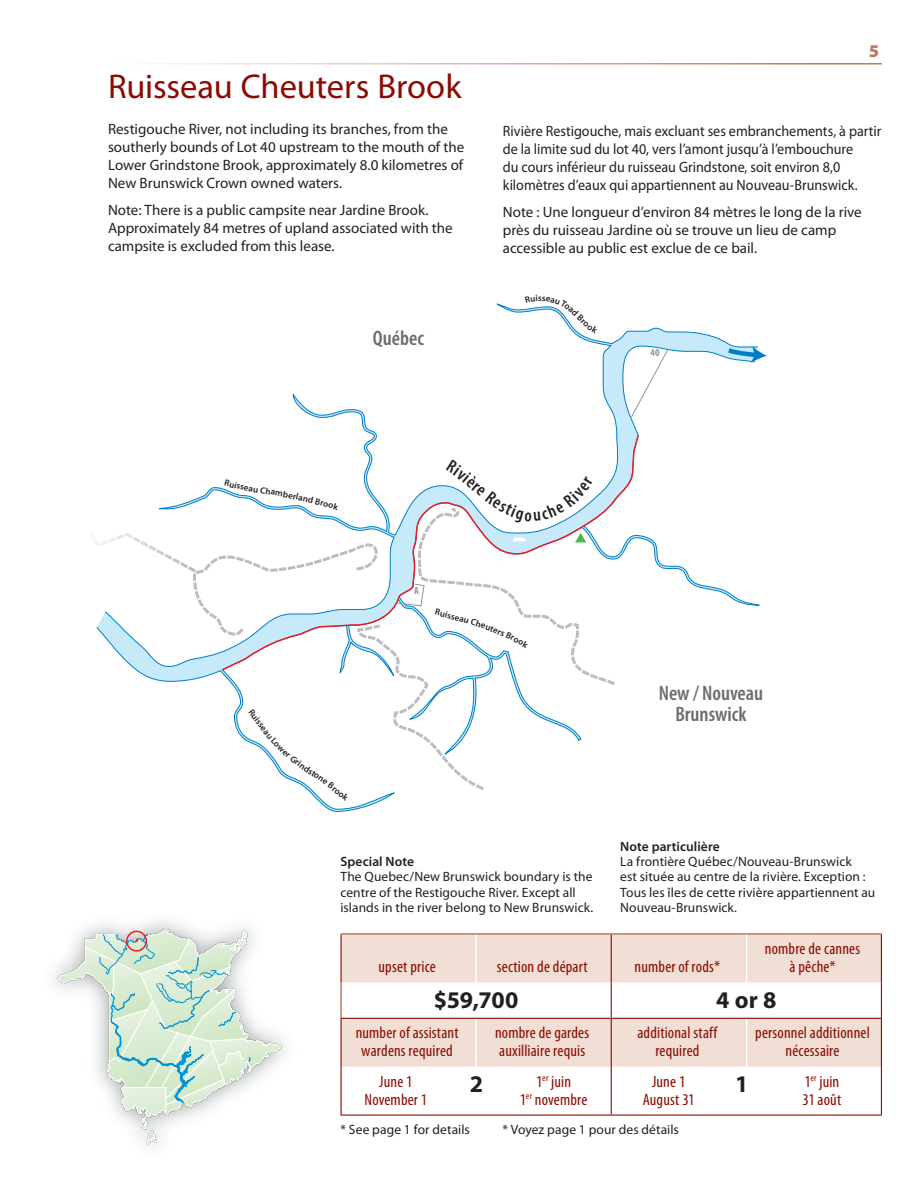
<style>
.page{position:relative;width:918px;height:1188px;background:#fff}
.page>*{position:absolute;margin:0;border:0;box-sizing:border-box;transform-origin:0 0}
.lease{font:34.5px "Myriad Pro";color:#8b0a02}
.table_data{font:700 24px "Myriad Pro";letter-spacing:-.005em;color:#231f20}
.t1{font:600 condensed 21px/21px "Myriad Pro";color:#6c6d70;text-align:center}
.t2{font:900 18px "Myriad Pro";color:#c27860}
.table_head{font:condensed 16.5px/18px "Myriad Pro";letter-spacing:.01em;color:#8b0a02;text-align:center}
.text{font:15px/18px "Myriad Pro";color:#231f20}
.text-2{font:15px/18px "Myriad Pro";color:#231f20;scale:.94 1}
.note_text{font:13.5px/15.3px "Myriad Pro";letter-spacing:.005em;color:#231f20}
.t3{font:700 condensed 10.5px "Myriad Pro";color:#939598}
.t4{font:600 9px "Myriad Pro";color:#231f20}
.s1{font-weight:600}
</style>
<div class="page">
<svg style="left:496px;top:304px;width:235px;height:42px"></svg>
<svg style="left:292px;top:346px;width:468px;height:466px"></svg>
<svg style="left:723px;top:345px;width:44px;height:18px"></svg>
<svg style="left:292px;top:433px;width:348px;height:239px"></svg>
<svg style="left:57px;top:928px;width:226px;height:218px"></svg>
<div style="left:126px;top:931px;width:21px;height:21px;border:2px solid #ee1d23;border-radius:50%"></div>
<hr style="left:108px;top:63px;width:774px;height:1px;background:#c27860">
<svg style="left:342px;top:934px;width:539px;height:133px;fill:#f1ded4"></svg>
<hr style="left:475px;top:1019px;width:2px;height:48px;background:#fff">
<hr style="left:746px;top:1019px;width:1px;height:48px;background:#fff">
<hr style="left:475px;top:934px;width:2px;height:48px;background:#fff">
<hr style="left:746px;top:934px;width:1px;height:48px;background:#fff">
<hr style="left:340px;top:934px;width:2px;height:48px;background:#8b0a02">
<hr style="left:340px;top:933px;width:114px;height:1px;background:#aa5137">
<svg style="left:454px;top:933px;width:45px;height:1px"></svg>
<hr style="left:499px;top:933px;width:112px;height:1px;background:#aa5137">
<hr style="left:611px;top:934px;width:1px;height:48px;background:#8b0a02">
<hr style="left:611px;top:933px;width:118px;height:1px;background:#aa5137">
<svg style="left:729px;top:933px;width:36px;height:1px"></svg>
<hr style="left:765px;top:933px;width:117px;height:1px;background:#aa5137">
<hr style="left:881px;top:934px;width:1px;height:48px;background:#8b0a02">
<hr style="left:340px;top:982px;width:2px;height:36px;background:#aa5137">
<hr style="left:611px;top:982px;width:1px;height:36px;background:#8b0a02">
<hr style="left:881px;top:982px;width:1px;height:36px;background:#8b0a02">
<hr style="left:340px;top:1019px;width:2px;height:48px;background:#8b0a02">
<hr style="left:340px;top:1018px;width:114px;height:1px;background:#8b0a02">
<svg style="left:454px;top:1018px;width:45px;height:1px"></svg>
<hr style="left:499px;top:1018px;width:112px;height:1px;background:#8b0a02">
<hr style="left:611px;top:1019px;width:1px;height:48px;background:#8b0a02">
<hr style="left:611px;top:1018px;width:118px;height:1px;background:#8b0a02">
<svg style="left:729px;top:1018px;width:36px;height:1px"></svg>
<hr style="left:765px;top:1018px;width:117px;height:1px;background:#8b0a02">
<hr style="left:881px;top:1019px;width:1px;height:48px;background:#8b0a02">
<hr style="left:340px;top:1067px;width:2px;height:47px;background:#8b0a02">
<hr style="left:340px;top:1114px;width:114px;height:2px;background:#8b0a02">
<hr style="left:454px;top:1114px;width:22px;height:2px;background:#8b0a02">
<hr style="left:476px;top:1114px;width:23px;height:2px;background:#8b0a02">
<hr style="left:499px;top:1114px;width:112px;height:2px;background:#8b0a02">
<hr style="left:611px;top:1067px;width:1px;height:47px;background:#8b0a02">
<hr style="left:611px;top:1114px;width:118px;height:2px;background:#8b0a02">
<svg style="left:729px;top:1114px;width:36px;height:2px"></svg>
<hr style="left:881px;top:1067px;width:1px;height:47px;background:#8b0a02">
<hr style="left:765px;top:1114px;width:117px;height:2px;background:#8b0a02">
<svg style="left:525px;top:304px;width:73px;height:30px"></svg>
<svg style="left:95px;top:460px;width:523px;height:341px"></svg>
<p class="lease" style="left:108px;top:65px;width:355px">Ruisseau Cheuters Brook</p>
<p class="text" style="left:108px;top:120px;width:358px">Restigouche River, not including its branches, from the southerly bounds of Lot 40 upstream to the mouth of the Lower Grindstone Brook, approximately 8.0 kilometres of New Brunswick Crown owned waters.</p>
<p class="text" style="left:108px;top:201px;width:346px">Note: There is a public campsite near Jardine Brook.<br>Approximately 84 metres of upland associated with the campsite is excluded from this lease.</p>
<p class="t1" style="left:373px;top:327px;width:53px">Québec</p>
<p class="t2" style="left:869px;top:39px;width:12px">5</p>
<p class="text-2" style="left:503px;top:121px;width:404px">Rivière Restigouche, mais excluant ses embranchements, à partir de la limite sud du lot 40, vers l’amont jusqu’à l’embouchure<br>du cours inférieur du ruisseau Grindstone, soit environ 8,0 kilomètres d’eaux qui appartiennent au Nouveau-Brunswick.</p>
<p class="text" style="left:503px;top:202px;width:360px">Note : Une longueur d’environ 84 mètres le long de la rive près du ruisseau Jardine où se trouve un lieu de camp accessible au public est exclue de ce bail.</p>
<p class="t3" style="left:651px;top:346px;width:11px">40</p>
<p class="t4" style="left:317px;top:495px;width:20px;rotate:15deg">Broo</p>
<p class="t3" style="left:414px;top:584px;width:6px">A</p>
<p class="t4" style="left:442px;top:607px;width:17px;rotate:15deg">uiss</p>
<p class="t1" style="left:659px;top:682px;width:106px">New / Nouveau<br>Brunswick</p>
<p class="note_text" style="left:340px;top:854px;width:254px"><span class="s1">Special Note<br></span>The Quebec/New Brunswick boundary is the centre of the Restigouche River. Except all islands in the river belong to New Brunswick.</p>
<p class="note_text" style="left:620px;top:838px;width:257px"><span class="s1">Note particulière<br></span>La frontière Québec/Nouveau-Brunswick<br>est située au centre de la rivière. Exception :<br>Tous les îles de cette rivière appartiennent au Nouveau-Brunswick.</p>
<p class="table_head" style="left:379px;top:957px;width:59px">upset price</p>
<p class="table_head" style="left:497px;top:957px;width:92px">section de départ</p>
<p class="table_head" style="left:635px;top:957px;width:87px">number of rods*</p>
<p class="table_head" style="left:765px;top:939px;width:97px">nombre de cannes à pêche*</p>
<p class="table_data" style="left:434px;top:984px;width:86px">$59,700</p>
<p class="table_data" style="left:716px;top:984px;width:62px">4 or 8</p>
<p class="table_head" style="left:356px;top:1024px;width:104px">number of assistant wardens required</p>
<p class="table_head" style="left:495px;top:1024px;width:96px;text-align:left">nombre de gardes auxilliaire requis</p>
<p class="table_head" style="left:638px;top:1024px;width:81px">additional staff required</p>
<p class="table_head" style="left:755px;top:1024px;width:116px">personnel additionnel nécessaire</p>
<p class="table_head" style="left:379px;top:1072px;width:35px">June 1</p>
<p class="table_head" style="left:365px;top:1090px;width:64px">November 1</p>
<p class="table_head" style="left:652px;top:1072px;width:35px">June 1</p>
<p class="table_head" style="left:643px;top:1090px;width:53px">August 31</p>
<p class="table_data" style="left:470px;top:1068px;width:15px">2</p>
<p class="table_head" style="left:536px;top:1072px;width:36px">1<sup>er</sup> juin</p>
<p class="table_head" style="left:520px;top:1090px;width:69px">1<sup>er</sup> novembre</p>
<p class="table_data" style="left:735px;top:1068px;width:15px">1</p>
<p class="table_head" style="left:804px;top:1072px;width:36px">1<sup>er</sup> juin</p>
<p class="table_head" style="left:802px;top:1090px;width:40px">31 août</p>
<p class="note_text" style="left:340px;top:1122px;width:131px">* See page 1 for details</p>
<p class="note_text" style="left:502px;top:1122px;width:178px">* Voyez page 1 pour des détails</p>
</div>
